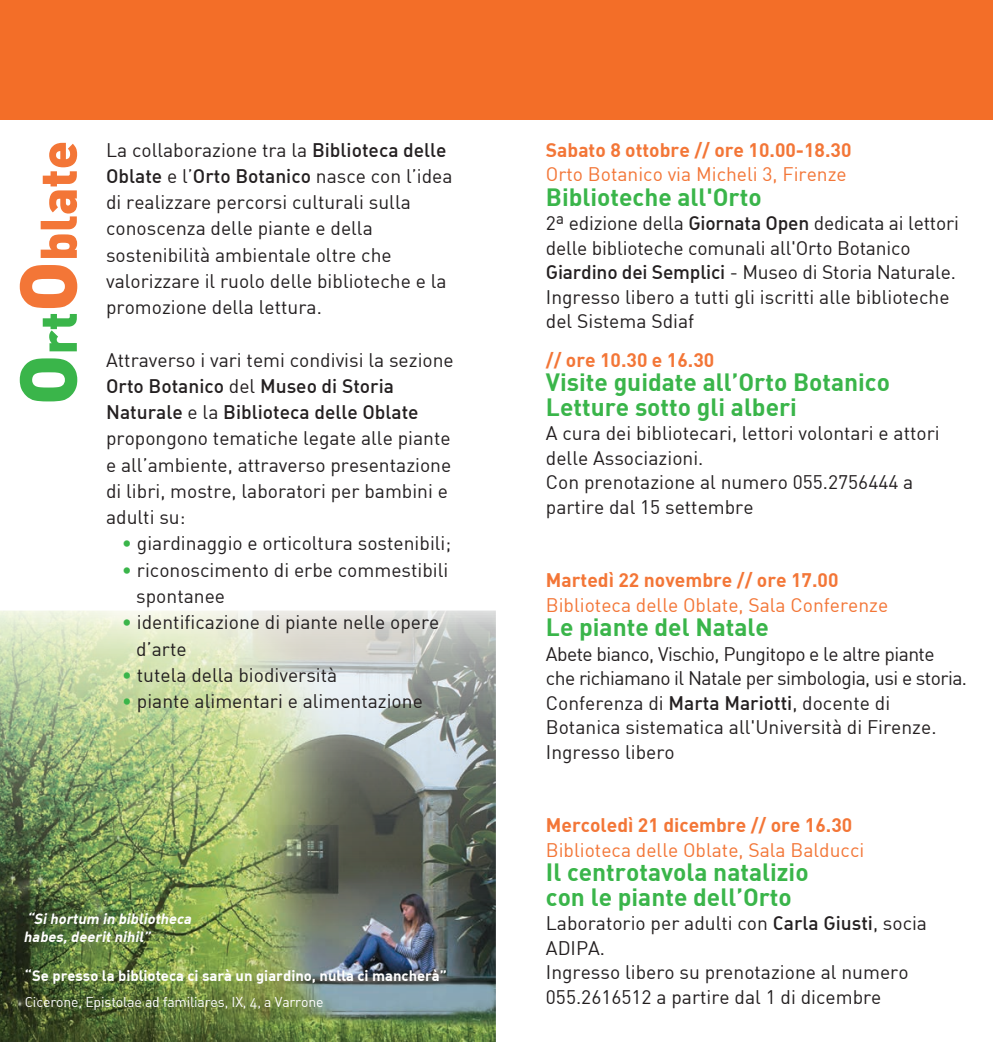
<style>
.page{position:relative;width:993px;height:1042px;background:#fff}
.page>*{position:absolute;margin:0;border:0;box-sizing:border-box;transform-origin:0 0}
.t1{font:24.5px/24.5px "DIN Bold";color:#3ab54a}
.t2{font:19.25px/24.5px "DIN";color:#231f20}
.t3{font:19.25px/24.5px "DIN";letter-spacing:-.03em;color:#231f20}
.t4{font:19.25px "DIN Bold";color:#f37637}
.t5{font:19.25px "DIN";color:#f37637}
.t6{font:19.25px/26.2px "DIN Medium Alternate";color:#231f20}
.t7{font:700 14.88px "DIN Alternate";color:#fff}
.t8{font:italic 700 14.53px/17.5px "DIN Alternate";color:#fff}
.t9{font:14px "DIN Alternate";letter-spacing:-.01em;color:#fff}
.s1{font-family:"DIN Medium Alternate"}
.s2{font-family:"DIN"}
.s3{color:#3ab54a}
</style>
<div class="page">
<div style="left:0;top:0;width:992px;height:119px;background:#f36e28"></div>
<svg style="left:20px;top:358px;width:57px;height:43px"></svg>
<svg style="left:43px;top:314px;width:34px;height:37px"></svg>
<svg style="left:20px;top:265px;width:57px;height:43px"></svg>
<svg style="left:41px;top:143px;width:36px;height:115px"></svg>
<img style="left:0;top:610px;width:495px;height:432px">
<p class="t2" style="left:106px;top:137px;width:342px">La collaborazione tra la <span class="s1">Biblioteca delle</span></p>
<p class="t6" style="left:106px;top:162px;width:348px">Oblate <span class="s2">e l’</span>Orto Botanico <span class="s2">nasce con l’idea</span></p>
<p class="t2" style="left:106px;top:189px;width:342px;line-height:26.2px">di realizzare percorsi culturali sulla conoscenza delle piante e della sostenibilità ambientale oltre che valorizzare il ruolo delle biblioteche e la promozione della lettura.</p>
<p class="t2" style="left:106px;top:347px;width:349px">Attraverso i vari temi condivisi la sezione</p>
<p class="t6" style="left:106px;top:372px;width:314px">Orto Botanico <span class="s2">del</span> Museo di Storia<br>Naturale <span class="s2">e la</span> Biblioteca delle Oblate</p>
<p class="t2" style="left:106px;top:425px;width:346px;line-height:26.2px">propongono tematiche legate alle piante e all’ambiente, attraverso presentazione di libri, mostre, laboratori per bambini e adulti su:</p>
<p class="t2" style="left:122px;top:531px;width:331px"><span class="s3">•</span> giardinaggio e orticoltura sostenibili;</p>
<p class="t2" style="left:136px;top:556px;width:313px;line-height:26.2px;text-indent:-14px"><span class="s3">•</span> riconoscimento di erbe commestibili spontanee</p>
<p class="t2" style="left:136px;top:609px;width:304px;line-height:26.2px;text-indent:-14px"><span class="s3">•</span> identificazione di piante nelle opere d’arte</p>
<p class="t2" style="left:122px;top:662px;width:217px"><span class="s3">•</span> tutela della biodiversità</p>
<p class="t2" style="left:122px;top:688px;width:302px"><span class="s3">•</span> piante alimentari e alimentazione</p>
<p class="t8" style="left:24px;top:910px;width:172px">“Sihortum in bibliotheca habes,deeritnihil”</p>
<p class="t7" style="left:25px;top:966px;width:423px">“Se presso la biblioteca ci sarà un giardino, nulla ci mancherà”</p>
<p class="t9" style="left:25px;top:993px;width:300px">Cicerone, Epistolae ad familiares, IX, 4, a Varrone</p>
<p class="t4" style="left:545px;top:137px;width:307px">Sabato 8 ottobre // ore 10.00-18.30</p>
<p class="t5" style="left:545px;top:162px;width:302px">Orto Botanico via Micheli 3, Firenze</p>
<p class="t1" style="left:545px;top:183px;width:217px">Biblioteche all'Orto</p>
<p class="t2" style="left:545px;top:210px;width:414px">2ª edizione della <span class="s1">Giornata Open</span> dedicata ai lettori delle biblioteche comunali all'Orto Botanico <span class="s1">Giardino dei Semplici</span> - Museo di Storia Naturale.<br>Ingresso libero a tutti gli iscritti alle biblioteche del Sistema Sdiaf</p>
<p class="t4" style="left:545px;top:347px;width:170px">// ore 10.30 e 16.30</p>
<p class="t1" style="left:545px;top:369px;width:345px">Visite guidate all’Orto Botanico<br>Letture sotto gli alberi</p>
<p class="t2" style="left:545px;top:420px;width:395px">A cura dei bibliotecari, lettori volontari e attori delle Associazioni.<br>Con prenotazione al numero 055.2756444 a partire dal 15 settembre</p>
<p class="t4" style="left:545px;top:567px;width:294px">Martedì 22 novembre // ore 17.00</p>
<p class="t5" style="left:545px;top:593px;width:344px">Biblioteca delle Oblate, Sala Conferenze</p>
<p class="t1" style="left:545px;top:614px;width:224px">Le piante del Natale</p>
<p class="t3" style="left:545px;top:641px;width:422px">Abete bianco, Vischio, Pungitopo e le altre piante che richiamano il Natale per simbologia, usi e storia.<br>Conferenza di <span class="s1">Marta Mariotti</span>, docente di Botanica sistematica all'Università di Firenze.<br>Ingresso libero</p>
<p class="t4" style="left:545px;top:812px;width:308px">Mercoledì 21 dicembre // ore 16.30</p>
<p class="t5" style="left:545px;top:838px;width:320px">Biblioteca delle Oblate, Sala Balducci</p>
<p class="t1" style="left:545px;top:859px;width:264px">Il centrotavola natalizio con le piante dell’Orto</p>
<p class="t2" style="left:545px;top:910px;width:382px">Laboratorio per adulti con <span class="s1">Carla Giusti</span>, socia ADIPA.<br>Ingresso libero su prenotazione al numero 055.2616512 a partire dal 1 di dicembre</p>
</div>
